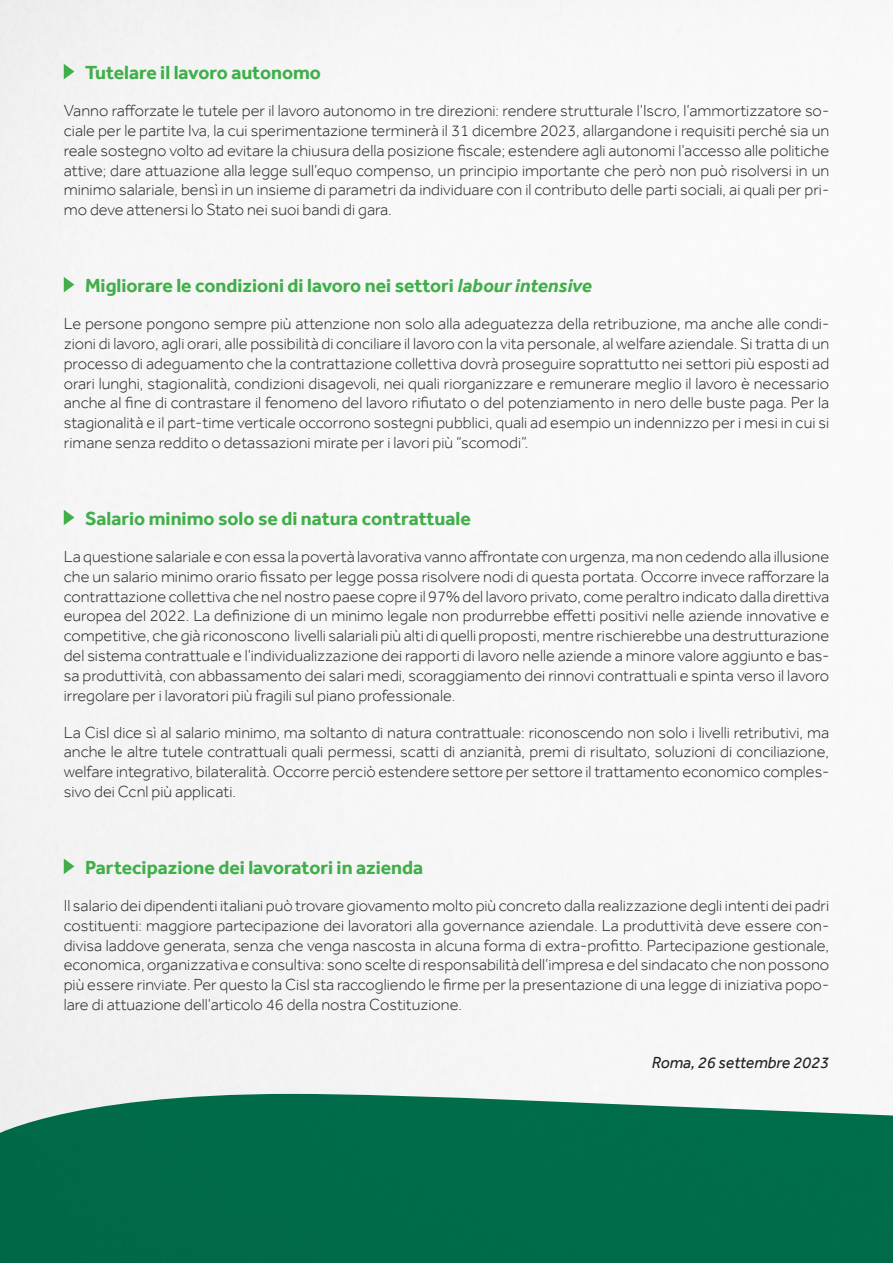
<style>
.page{position:relative;width:893px;height:1263px;background:#fff}
.page>*{position:absolute;margin:0;border:0;box-sizing:border-box;transform-origin:0 0}
.t1{font:700 19.5px "Effra";color:#40ae49}
.t2{font:300 16.5px/19.8px "Effra";color:#231f20;text-align:justify}
.t3{font:italic 16.5px "Effra";color:#231f20}
.s1{font-style:italic}
</style>
<div class="page">
<div style="left:0;top:1094px;width:893px;height:169px;background:#006c4a"></div>
<svg style="left:64px;top:64px;width:10px;height:15px"></svg>
<svg style="left:64px;top:277px;width:10px;height:15px"></svg>
<svg style="left:64px;top:510px;width:10px;height:15px"></svg>
<svg style="left:64px;top:858px;width:10px;height:16px"></svg>
<p class="t1" style="left:85px;top:61px;width:237px">Tutelare il lavoro autonomo</p>
<p class="t2" style="left:64px;top:101px;width:767px">Vanno rafforzate le tutele per il lavoro autonomo in tre direzioni: rendere strutturale l’Iscro, l’ammortizzatore so&shy;ciale per le partite Iva, la cui sperimentazione terminerà il 31 dicembre 2023, allargandone i requisiti perché sia un reale sostegno volto ad evitare la chiusura della posizione fiscale; estendere agli autonomi l’accesso alle politiche attive; dare attuazione alla legge sull’equo compenso, un principio importante che però non può risolversi in un minimo salariale, bensì in un insieme di parametri da individuare con il contributo delle parti sociali, ai quali per pri&shy;mo deve attenersi lo Stato nei suoi bandi di gara.</p>
<p class="t1" style="left:85px;top:274px;width:508px">Migliorare le condizioni di lavoro nei settori <span class="s1">labour intensive</span></p>
<p class="t2" style="left:64px;top:314px;width:767px">Le persone pongono sempre più attenzione non solo alla adeguatezza della retribuzione, ma anche alle condi&shy;zioni di lavoro, agli orari, alle possibilità di conciliare il lavoro con la vita personale, al welfare aziendale. Si tratta di un processo di adeguamento che la contrattazione collettiva dovrà proseguire soprattutto nei settori più esposti ad orari lunghi, stagionalità, condizioni disagevoli, nei quali riorganizzare e remunerare meglio il lavoro è necessario anche al fine di contrastare il fenomeno del lavoro rifiutato o del potenziamento in nero delle buste paga. Per la stagionalità e il part-time verticale occorrono sostegni pubblici, quali ad esempio un indennizzo per i mesi in cui si rimane senza reddito o detassazioni mirate per i lavori più “scomodi”.</p>
<p class="t1" style="left:85px;top:507px;width:387px">Salario minimo solo se di natura contrattuale</p>
<p class="t2" style="left:64px;top:546px;width:767px">La questione salariale e con essa la povertà lavorativa vanno affrontate con urgenza, ma non cedendo alla illusione che un salario minimo orario fissato per legge possa risolvere nodi di questa portata. Occorre invece rafforzare la contrattazione collettiva che nel nostro paese copre il 97% del lavoro privato, come peraltro indicato dalla direttiva europea del 2022. La definizione di un minimo legale non produrrebbe effetti positivi nelle aziende innovative e competitive, che già riconoscono livelli salariali più alti di quelli proposti, mentre rischierebbe una destrutturazione del sistema contrattuale e l’individualizzazione dei rapporti di lavoro nelle aziende a minore valore aggiunto e bas&shy;sa produttività, con abbassamento dei salari medi, scoraggiamento dei rinnovi contrattuali e spinta verso il lavoro irregolare per i lavoratori più fragili sul piano professionale.</p>
<p class="t2" style="left:64px;top:722px;width:767px">La Cisl dice sì al salario minimo, ma soltanto di natura contrattuale: riconoscendo non solo i livelli retributivi, ma anche le altre tutele contrattuali quali permessi, scatti di anzianità, premi di risultato, soluzioni di conciliazione, welfare integrativo, bilateralità. Occorre perciò estendere settore per settore il trattamento economico comples&shy;sivo dei Ccnl più applicati.</p>
<p class="t1" style="left:85px;top:856px;width:340px">Partecipazione dei lavoratori in azienda</p>
<p class="t2" style="left:64px;top:895px;width:767px">Il salario dei dipendenti italiani può trovare giovamento molto più concreto dalla realizzazione degli intenti dei padri costituenti: maggiore partecipazione dei lavoratori alla governance aziendale. La produttività deve essere con&shy;divisa laddove generata, senza che venga nascosta in alcuna forma di extra-profitto. Partecipazione gestionale, economica, organizzativa e consultiva: sono scelte di responsabilità dell’impresa e del sindacato che non possono più essere rinviate. Per questo la Cisl sta raccogliendo le firme per la presentazione di una legge di iniziativa popo&shy;lare di attuazione dell’articolo 46 della nostra Costituzione.</p>
<p class="t3" style="left:652px;top:1053px;width:179px">Roma, 26 settembre 2023</p>
</div>
